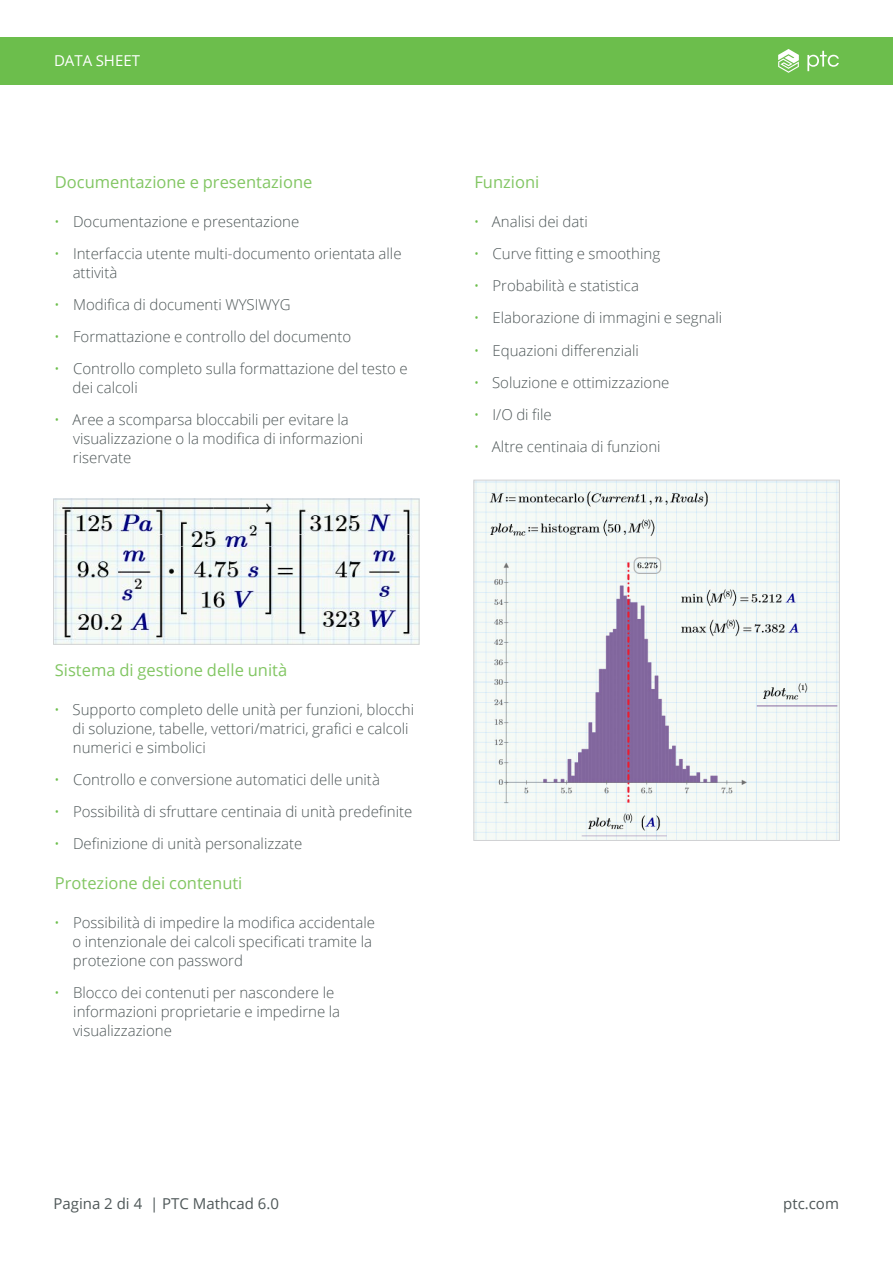
<style>
.page{position:relative;width:893px;height:1263px;background:#fff}
.page>*{position:absolute;margin:0;border:0;box-sizing:border-box;transform-origin:0 0}
.t1{font:16.5px "Open Sans";color:#82c663}
.t2{font:300 15px/18.8px "Open Sans";color:#4e5758}
.t3{font:15px "Open Sans";color:#4e5758}
.t4{font:15px "Open Sans";color:#fff}
.s1{color:#6cbe4c}
</style>
<div class="page">
<div style="left:0;top:37px;width:893px;height:48px;background:#6cbe4c"></div>
<svg style="left:778px;top:49px;width:21px;height:24px"></svg>
<svg style="left:807px;top:51px;width:32px;height:20px"></svg>
<img style="left:55px;top:501px;width:362px;height:142px">
<div style="left:53px;top:499px;width:366px;height:146px;border:1px solid #d1d2d4"></div>
<img style="left:475px;top:482px;width:363px;height:357px">
<div style="left:473px;top:480px;width:367px;height:361px;border:1px solid #d1d2d4"></div>
<p class="t4" style="left:54px;top:50px;width:88px">DATA SHEET</p>
<p class="t1" style="left:55px;top:170px;width:259px">Documentazione e presentazione</p>
<p class="t2" style="left:54px;top:211px;width:247px"><span class="s1">•</span> Documentazione e presentazione</p>
<p class="t2" style="left:73px;top:244px;width:330px;text-indent:-18px"><span class="s1">•</span> Interfaccia utente multi-documento orientata alle attività</p>
<p class="t2" style="left:54px;top:295px;width:238px"><span class="s1">•</span> Modifica di documenti WYSIWYG</p>
<p class="t2" style="left:54px;top:327px;width:298px"><span class="s1">•</span> Formattazione e controllo del documento</p>
<p class="t2" style="left:73px;top:359px;width:337px;text-indent:-18px"><span class="s1">•</span> Controllo completo sulla formattazione del testo e dei calcoli</p>
<p class="t2" style="left:73px;top:410px;width:292px;text-indent:-19px"><span class="s1">•</span> Aree a scomparsa bloccabili per evitare la visualizzazione o la modifica di informazioni riservate</p>
<p class="t1" style="left:474px;top:170px;width:66px">Funzioni</p>
<p class="t2" style="left:474px;top:211px;width:116px"><span class="s1">•</span> Analisi dei dati</p>
<p class="t2" style="left:474px;top:244px;width:188px"><span class="s1">•</span> Curve fitting e smoothing</p>
<p class="t2" style="left:474px;top:276px;width:167px"><span class="s1">•</span> Probabilità e statistica</p>
<p class="t2" style="left:474px;top:308px;width:250px"><span class="s1">•</span> Elaborazione di immagini e segnali</p>
<p class="t2" style="left:474px;top:340px;width:167px"><span class="s1">•</span> Equazioni differenziali</p>
<p class="t2" style="left:474px;top:373px;width:197px"><span class="s1">•</span> Soluzione e ottimizzazione</p>
<p class="t2" style="left:474px;top:405px;width:79px"><span class="s1">•</span> I/O di file</p>
<p class="t2" style="left:474px;top:437px;width:188px"><span class="s1">•</span> Altre centinaia di funzioni</p>
<p class="t1" style="left:55px;top:659px;width:234px">Sistema di gestione delle unità</p>
<p class="t2" style="left:73px;top:700px;width:343px;text-indent:-18px"><span class="s1">•</span> Supporto completo delle unità per funzioni, blocchi di soluzione, tabelle, vettori/matrici, grafici e calcoli numerici e simbolici</p>
<p class="t2" style="left:54px;top:770px;width:327px"><span class="s1">•</span> Controllo e conversione automatici delle unità</p>
<p class="t2" style="left:54px;top:802px;width:360px"><span class="s1">•</span> Possibilità di sfruttare centinaia di unità predefinite</p>
<p class="t2" style="left:54px;top:834px;width:250px"><span class="s1">•</span> Definizione di unità personalizzate</p>
<p class="t1" style="left:55px;top:872px;width:189px">Protezione dei contenuti</p>
<p class="t2" style="left:73px;top:913px;width:304px;text-indent:-18px"><span class="s1">•</span> Possibilità di impedire la modifica accidentale o intenzionale dei calcoli specificati tramite la protezione con password</p>
<p class="t2" style="left:73px;top:983px;width:269px;text-indent:-19px"><span class="s1">•</span> Blocco dei contenuti per nascondere le informazioni proprietarie e impedirne la visualizzazione</p>
<p class="t3" style="left:53px;top:1193px;width:227px">Pagina 2 di 4 | PTC Mathcad 6.0</p>
<p class="t3" style="left:783px;top:1193px;width:57px">ptc.com</p>
</div>
